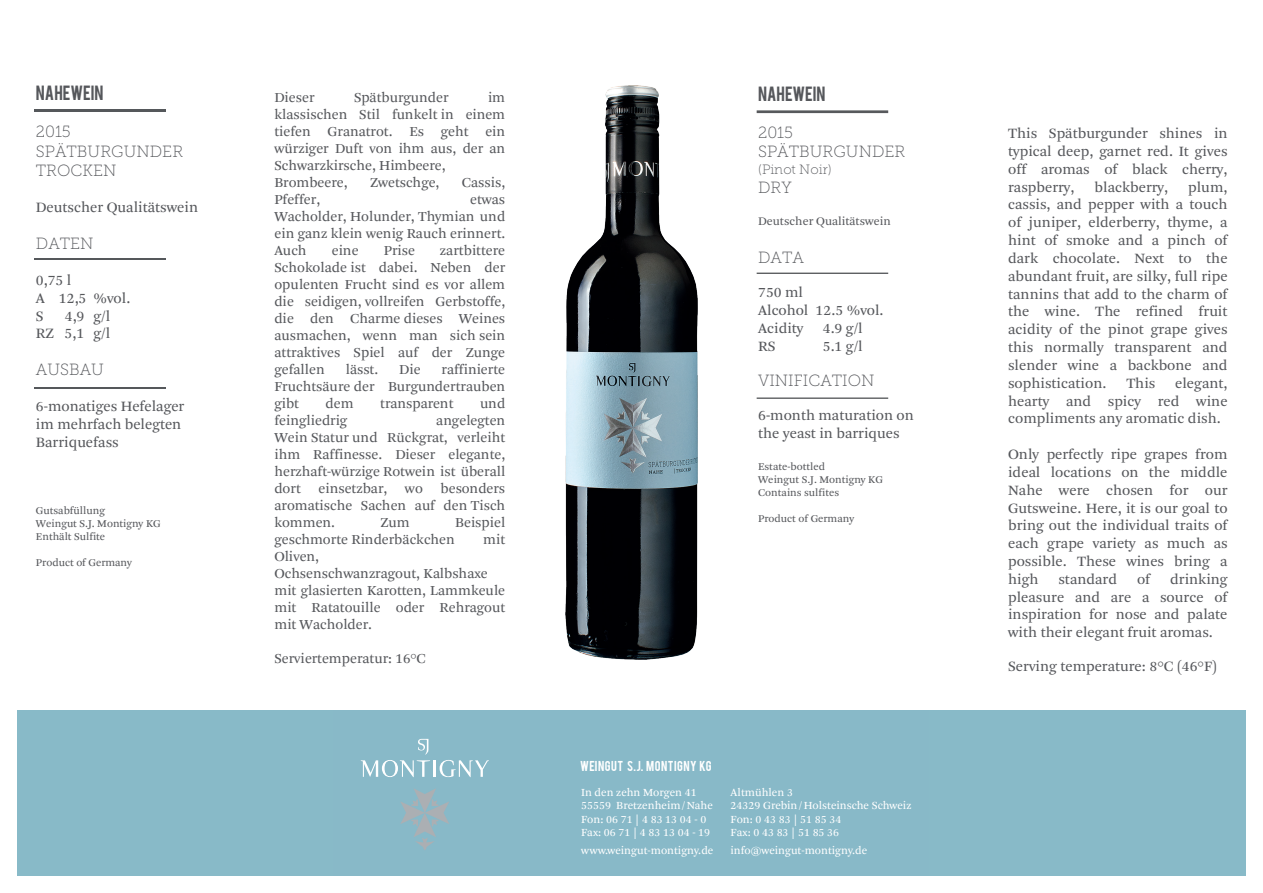
<style>
.page{position:relative;width:1263px;height:893px;background:#fff}
.page>*{position:absolute;margin:0;border:0;box-sizing:border-box;transform-origin:0 0}
.t1{font:16.2px/19.5px "Museo Slab 100";color:#55575b}
.t2{font:16.2px "Bebas";letter-spacing:-.005em;color:#55575b}
.t3{font:14.85px/17.9px "Arnhem Pro Blond";color:#55575b;text-align:justify}
.t4{font:14.85px/17.9px "Arnhem Pro Bln";color:#55575b}
.t5{font:14.25px/17px "Arnhem Pro Bln";color:#55575b;text-align:justify}
.t6{font:13.5px "Museo Slab 100";letter-spacing:-.005em;color:#55575b}
.t7{font:12.15px "Arnhem Pro Blond";color:#55575b}
.t8{font:11.25px/13.5px "Arnhem Pro Blond";color:#fff}
.t9{font:11.25px "Bebas";letter-spacing:.04em;color:#fff}
.t10{font:10.8px/12.9px "Arnhem Pro Blond";color:#55575b}
.t11{font:10.8px/12.9px "Arnhem Pro Bln";color:#55575b}
</style>
<div class="page">
<div style="left:17px;top:710px;width:1229px;height:166px;background:#88bac8"></div>
<svg style="left:361px;top:739px;width:128px;height:38px"></svg>
<svg style="left:400px;top:788px;width:49px;height:62px"></svg>
<img style="left:566px;top:85px;width:131px;height:574px">
<hr style="left:34px;top:109px;width:132px;height:3px;background:#55585b">
<hr style="left:34px;top:259px;width:132px;height:1px;background:#55585b">
<hr style="left:34px;top:387px;width:132px;height:1px;background:#55585b">
<hr style="left:757px;top:110px;width:131px;height:3px;background:#57595c">
<hr style="left:757px;top:273px;width:131px;height:1px;background:#57595c">
<hr style="left:757px;top:397px;width:131px;height:2px;background:#57595c">
<p class="t2" style="left:36px;top:81px;width:69px">NAHEWEIN</p>
<p class="t1" style="left:36px;top:122px;width:149px">2015<br>SPÄTBURGUNDER<br>TROCKEN</p>
<p class="t4" style="left:36px;top:198px;width:164px">Deutscher Qualitätswein</p>
<p class="t1" style="left:36px;top:234px;width:59px">DATEN</p>
<p class="t4" style="left:36px;top:271px;width:96px">0,75 l<br>A 12,5 %vol.<br>S</p>
<p class="t4" style="left:36px;top:307px;width:76px;text-align:right">4,9 g/l<br>RZ 5,1 g/l</p>
<p class="t1" style="left:36px;top:360px;width:70px">AUSBAU</p>
<p class="t4" style="left:36px;top:398px;width:150px">6-monatiges Hefelager im mehrfach belegten<br>Barriquefass</p>
<p class="t11" style="left:36px;top:504px;width:126px">Gutsabfüllung<br>Weingut S.J. Montigny KG<br>Enthält Sulfite</p>
<p class="t11" style="left:36px;top:556px;width:98px">Product of Germany</p>
<p class="t5" style="left:274px;top:89px;width:232px;text-align:left;text-indent:214px">im klassischen Stil funkelt in einem tiefen Granatrot. Es geht ein würziger Duft von ihm aus, der an<br>Schwarzkirsche, Himbeere,<br>Brombeere,</p>
<p class="t5" style="left:274px;top:89px;width:42px">Dieser</p>
<p class="t5" style="left:354px;top:89px;width:96px">Spätburgunder</p>
<p class="t5" style="left:370px;top:174px;width:71px">Zwetschge,</p>
<p class="t5" style="left:462px;top:174px;width:45px">Cassis,</p>
<p class="t5" style="left:274px;top:191px;width:47px">Pfeffer,</p>
<p class="t5" style="left:274px;top:191px;width:232px;text-indent:196px">etwas Wacholder, Holunder, Thymian und ein ganz klein wenig Rauch erinnert.<br>Auch</p>
<p class="t5" style="left:274px;top:242px;width:232px;text-indent:166px">zartbittere Schokolade ist dabei. Neben der opulenten Frucht sind es vor allem die seidigen, vollreifen Gerbstoffe, die den Charme dieses Weines ausmachen, wenn man sich sein attraktives Spiel auf der Zunge gefallen</p>
<p class="t5" style="left:332px;top:242px;width:28px">eine</p>
<p class="t5" style="left:384px;top:242px;width:33px">Prise</p>
<p class="t5" style="left:274px;top:361px;width:232px;text-indent:167px">raffinierte Fruchtsäure der Burgundertrauben gibt</p>
<p class="t5" style="left:346px;top:361px;width:34px">lässt.</p>
<p class="t5" style="left:399px;top:361px;width:23px">Die</p>
<p class="t5" style="left:326px;top:395px;width:30px">dem</p>
<p class="t5" style="left:380px;top:395px;width:75px">transparent</p>
<p class="t5" style="left:480px;top:395px;width:27px">und</p>
<p class="t5" style="left:274px;top:412px;width:75px">feingliedrig</p>
<p class="t5" style="left:274px;top:412px;width:232px;text-indent:162px">angelegten Wein Statur und Rückgrat, verleiht ihm Raffinesse. Dieser elegante, herzhaft-würzige Rotwein ist überall dort einsetzbar, wo besonders aromatische Sachen auf den Tisch kommen.</p>
<p class="t5" style="left:380px;top:514px;width:31px">Zum</p>
<p class="t5" style="left:455px;top:514px;width:52px">Beispiel</p>
<p class="t5" style="left:274px;top:531px;width:182px">geschmorte Rinderbäckchen</p>
<p class="t5" style="left:483px;top:531px;width:24px">mit</p>
<p class="t5" style="left:274px;top:548px;width:232px;text-align:left">Oliven,<br>Ochsenschwanzragout, Kalbshaxe mit glasierten Karotten, Lammkeule mit Ratatouille oder Rehragout mit Wacholder.</p>
<p class="t5" style="left:274px;top:650px;width:153px">Serviertemperatur: 16°C</p>
<p class="t2" style="left:758px;top:82px;width:69px">NAHEWEIN</p>
<p class="t1" style="left:758px;top:122px;width:149px">2015<br>SPÄTBURGUNDER</p>
<p class="t6" style="left:758px;top:163px;width:75px">(Pinot Noir)</p>
<p class="t1" style="left:758px;top:177px;width:35px">DRY</p>
<p class="t7" style="left:758px;top:216px;width:134px">Deutscher Qualitätswein</p>
<p class="t1" style="left:758px;top:247px;width:47px">DATA</p>
<p class="t3" style="left:758px;top:285px;width:127px;text-align:left">750 ml<br>Alcohol 12.5 %vol.<br>Acidity</p>
<p class="t3" style="left:823px;top:320px;width:41px">4.9 g/l</p>
<p class="t3" style="left:758px;top:338px;width:19px">RS</p>
<p class="t3" style="left:823px;top:338px;width:41px">5.1 g/l</p>
<p class="t1" style="left:758px;top:370px;width:118px">VINIFICATION</p>
<p class="t3" style="left:758px;top:408px;width:157px">6-month maturation on the yeast in barriques</p>
<p class="t10" style="left:758px;top:461px;width:126px">Estate-bottled<br>Weingut S.J. Montigny KG<br>Contains sulfites</p>
<p class="t10" style="left:758px;top:513px;width:98px">Product of Germany</p>
<p class="t9" style="left:580px;top:757px;width:133px">WEINGUT S.J. MONTIGNY KG</p>
<p class="t8" style="left:581px;top:785px;width:133px">In den zehn Morgen 41<br>55559 Bretzenheim/Nahe<br>Fon: 06 71 | 4 83 13 04 - 0<br>Fax: 06 71 | 4 83 13 04 - 19</p>
<p class="t8" style="left:581px;top:844px;width:134px">www.weingut-montigny.de</p>
<p class="t8" style="left:731px;top:785px;width:182px">Altmühlen 3<br>24329 Grebin/Holsteinsche Schweiz<br>Fon: 0 43 83 | 51 85 34<br>Fax: 0 43 83 | 51 85 36</p>
<p class="t8" style="left:731px;top:844px;width:138px">info@weingut-montigny.de</p>
<p class="t3" style="left:1008px;top:126px;width:221px">This Spätburgunder shines in typical deep, garnet red. It gives off aromas of black cherry, raspberry,</p>
<p class="t3" style="left:1008px;top:179px;width:222px;text-indent:180px">plum, cassis, and pepper with a touch of juniper, elderberry, thyme, a hint of smoke and a pinch of dark chocolate. Next to the abundant fruit, are silky, full ripe tannins that add to the charm of the wine. The refined fruit acidity of the pinot grape gives this normally transparent and slender wine a backbone and sophistication.</p>
<p class="t3" style="left:1095px;top:179px;width:75px">blackberry,</p>
<p class="t3" style="left:1008px;top:375px;width:221px;text-indent:167px">elegant, hearty and spicy red wine compliments any aromatic dish.</p>
<p class="t3" style="left:1008px;top:446px;width:222px">Only perfectly ripe grapes from ideal locations on the middle Nahe were chosen for our Gutsweine. Here, it is our goal to bring out the individual traits of each grape variety as much as possible. These wines bring a high</p>
<p class="t3" style="left:1126px;top:375px;width:31px">This</p>
<p class="t3" style="left:1008px;top:571px;width:222px;text-indent:162px">drinking pleasure and are a source of inspiration for nose and palate with their elegant fruit aromas.</p>
<p class="t3" style="left:1008px;top:659px;width:210px">Serving temperature: 8°C (46°F)</p>
<p class="t3" style="left:1058px;top:571px;width:60px">standard</p>
<p class="t3" style="left:1137px;top:571px;width:16px">of</p>
</div>
